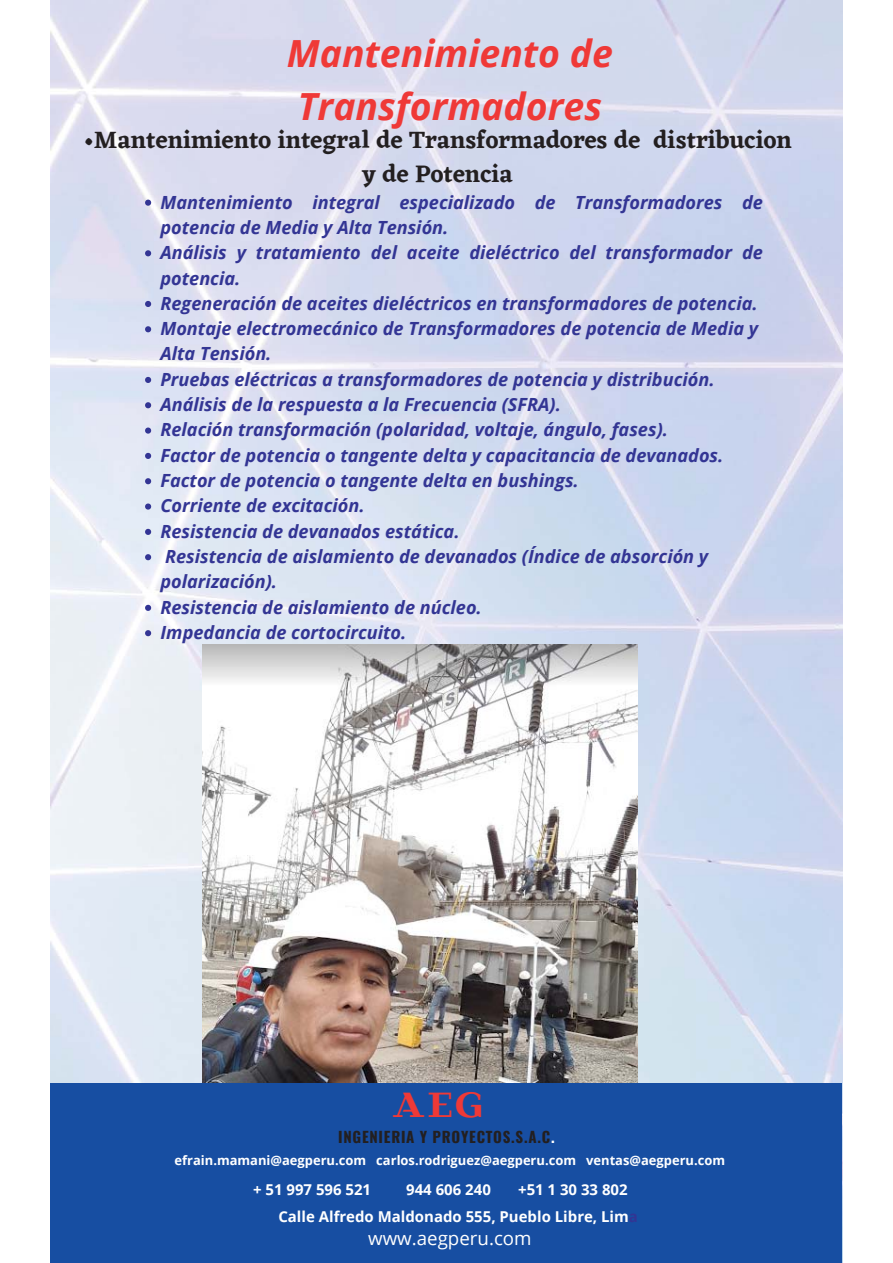
<style>
.page{position:relative;width:893px;height:1263px;background:#fff}
.page>*{position:absolute;margin:0;border:0;box-sizing:border-box;transform-origin:0 0}
.t1{font:italic 700 37.35px/52.2px "Open Sans";color:#ef3937}
.t2{font:37.35px "Beaumaris";color:#ef3937}
.t3{font:600 24.75px/34.2px "Eczar";color:#231f20;text-align:center}
.t4{font:18.75px "Open Sans";color:#fff}
.t5{font:italic 700 18.15px/25.3px "Open Sans";color:#333594}
.t6{font:700 15px/27px "Open Sans";color:#fff}
.t7{font:700 15px "Oswald";letter-spacing:.05em;color:#231f20}
.t8{font:700 12.9px "Open Sans";color:#fff}
.s1{color:#fff}
.s2{color:#333594}
</style>
<div class="page">
<img style="left:51px;top:0;width:791px;height:1084px">
<div style="left:51px;top:1084px;width:791px;height:179px;background:#174ea2"></div>
<img style="left:202px;top:644px;width:436px;height:438px">
<svg style="left:145px;top:200px;width:6px;height:6px"></svg>
<svg style="left:145px;top:250px;width:6px;height:6px"></svg>
<svg style="left:145px;top:301px;width:6px;height:6px"></svg>
<svg style="left:145px;top:326px;width:6px;height:6px"></svg>
<svg style="left:145px;top:377px;width:6px;height:6px"></svg>
<svg style="left:145px;top:402px;width:6px;height:6px"></svg>
<svg style="left:145px;top:428px;width:6px;height:6px"></svg>
<svg style="left:145px;top:453px;width:6px;height:6px"></svg>
<svg style="left:145px;top:478px;width:6px;height:6px"></svg>
<svg style="left:145px;top:504px;width:6px;height:6px"></svg>
<svg style="left:145px;top:529px;width:6px;height:6px"></svg>
<svg style="left:145px;top:554px;width:6px;height:6px"></svg>
<svg style="left:145px;top:605px;width:6px;height:6px"></svg>
<svg style="left:145px;top:630px;width:6px;height:6px"></svg>
<h1 class="t1" style="left:287px;top:27px;width:328px">Mantenimiento de<br>Transformadores</h1>
<h2 class="t3" style="left:84px;top:122px;width:710px">•Mantenimiento integral de Transformadores de distribucion y de Potencia</h2>
<p class="t5" style="left:160px;top:189px;width:604px">Mantenimiento integral especializado de Transformadores de potencia de Media y Alta Tensión.<br>Análisis y tratamiento del aceite dieléctrico del transformador de potencia.<br>Regeneración de aceites dieléctricos en transformadores de potencia.<br>Montaje electromecánico de Transformadores de potencia de Media y Alta Tensión.<br>Pruebas eléctricas a transformadores de potencia y distribución.<br>Análisis de la respuesta a la Frecuencia (SFRA).<br>Relación transformación (polaridad, voltaje, ángulo, fases).<br>Factor de potencia o tangente delta y capacitancia de devanados.<br>Factor de potencia o tangente delta en bushings.<br>Corriente de excitación.<br>Resistencia de devanados estática.<br>Resistencia de aislamiento de devanados (Índice de absorción y polarización).<br>Resistencia de aislamiento de núcleo.<br>Impedancia de cortocircuito.</p>
<h1 class="t2" style="left:392px;top:1084px;width:92px">AEG</h1>
<p class="t8" style="left:175px;top:1151px;width:552px">efrain.mamani@aegperu.com carlos.rodriguez@aegperu.com ventas@aegperu.com</p>
<p class="t6" style="left:253px;top:1176px;width:120px">+ 51 997 596 521</p>
<p class="t6" style="left:406px;top:1176px;width:86px">944 606 240</p>
<p class="t7" style="left:338px;top:1125px;width:218px">INGENIERIA Y PROYECTOS.S.A.C<span class="s1">.</span></p>
<p class="t6" style="left:278px;top:1176px;width:361px;text-indent:240px">+51 1 30 33 802<br>Calle Alfredo Maldonado 555, Pueblo Libre, Lim<span class="s2">a</span></p>
<p class="t4" style="left:368px;top:1225px;width:165px">www.aegperu.com</p>
</div>
